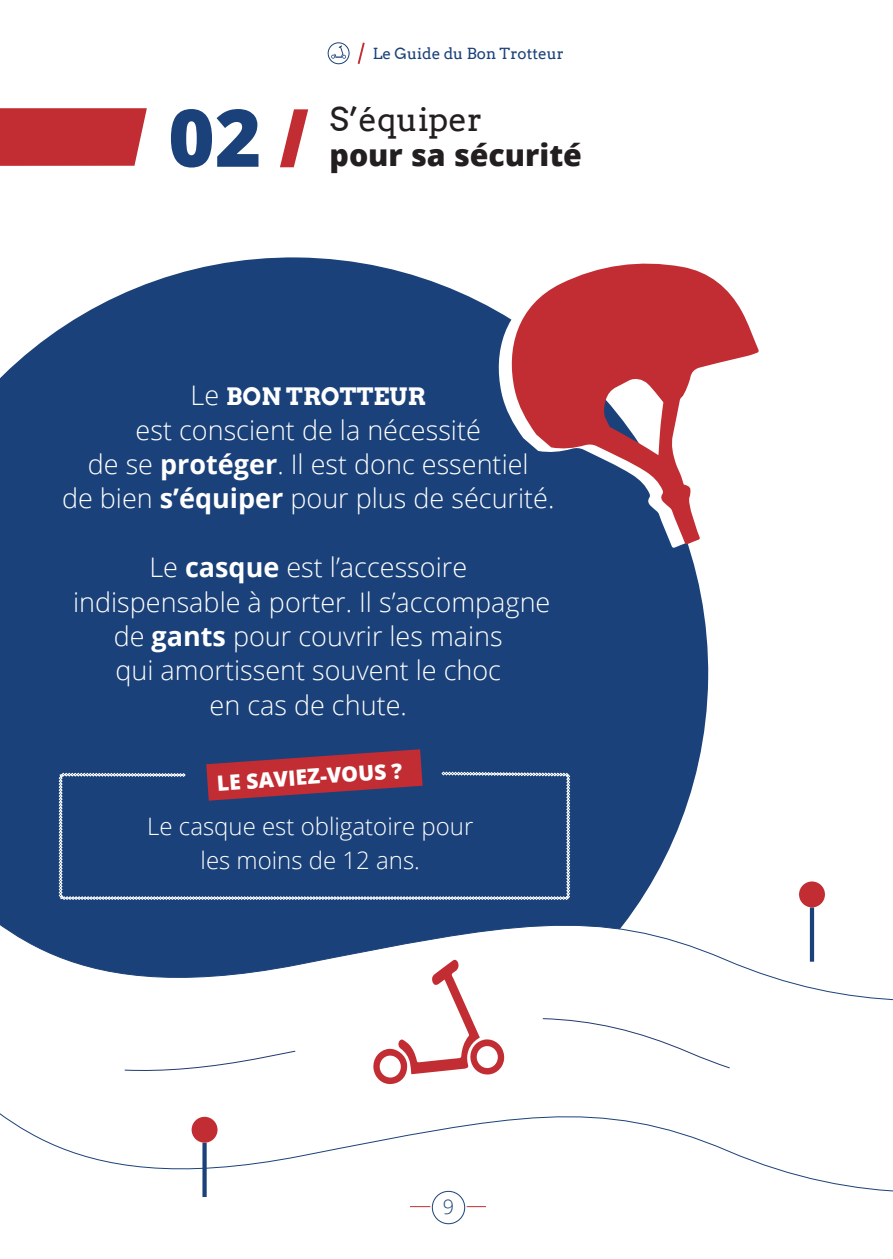
<style>
.page{position:relative;width:893px;height:1259px;background:#fff}
.page>*{position:absolute;margin:0;border:0;box-sizing:border-box;transform-origin:0 0}
.t1{font:800 79.8px "Open Sans";color:#1a4179}
.t2{font:32.7px "Arvo";color:#231f20}
.t3{font:800 30.3px "Open Sans";color:#231f20}
.texte_courant{font:300 27px/34.5px "Open Sans";color:#fff;text-align:center}
.t4{font:300 24px "Open Sans";color:#fff}
.texte_courant-2{font:700 24px "Arvo";color:#fff}
.texte_courant-3{font:800 21px "Open Sans";color:#fff}
.t5{font:300 19.8px "Open Sans";color:#1a4179}
.t6{font:15.3px "Arvo";color:#1a4179}
.s1{font-family:"Open Sans";font-weight:300;font-size:27px}
.s2{font-weight:700}
</style>
<div class="page">
<svg style="left:357px;top:42px;width:8px;height:22px"></svg>
<svg style="left:331px;top:45px;width:15px;height:14px"></svg>
<div style="left:328px;top:43px;width:21px;height:21px;border:1px solid #1a4179;border-radius:50%"></div>
<div style="left:0;top:257px;width:709px;height:617px;background:#1a4179"></div>
<svg style="left:280px;top:109px;width:29px;height:59px"></svg>
<svg style="left:0;top:108px;width:147px;height:58px"></svg>
<svg style="left:493px;top:263px;width:216px;height:285px;fill:#1a4179"></svg>
<svg style="left:506px;top:259px;width:253px;height:285px"></svg>
<svg style="left:0;top:874px;width:893px;height:351px"></svg>
<hr style="left:810px;top:907px;width:4px;height:54px;background:#1a4179">
<div style="left:799px;top:881px;width:26px;height:26px;background:#c22d33;border-radius:50%"></div>
<div style="left:202px;top:1142px;width:5px;height:55px;background:#1a4179"></div>
<div style="left:192px;top:1116px;width:26px;height:26px;background:#c22d33;border-radius:50%"></div>
<svg style="left:231px;top:959px;width:274px;height:8px"></svg>
<svg style="left:0;top:967px;width:893px;height:119px"></svg>
<svg style="left:59px;top:749px;width:511px;height:150px"></svg>
<p class="t1" style="left:168px;top:77px;width:95px">02</p>
<p class="t6" style="left:373px;top:44px;width:193px">Le Guide du Bon Trotteur</p>
<p class="t2" style="left:329px;top:99px;width:155px">S’équiper</p>
<p class="t3" style="left:329px;top:132px;width:254px">pour sa sécurité</p>
<p class="texte_courant-2" style="left:191px;top:381px;width:237px"><span class="s1">Le</span> BON TROTTEUR</p>
<p class="texte_courant" style="left:62px;top:412px;width:494px">est conscient de la nécessité<br>de se <span class="s2">protéger</span>. Il est donc essentiel<br>de bien <span class="s2">s’équiper</span> pour plus de sécurité.</p>
<p class="texte_courant" style="left:73px;top:549px;width:479px">Le <span class="s2">casque</span> est l’accessoire indispensable à porter. Il s’accompagne de <span class="s2">gants</span> pour couvrir les mains<br>qui amortissent souvent le choc<br>en cas de chute.</p>
<p class="texte_courant-3" style="left:216px;top:767px;width:187px;rotate:-4deg">LE SAVIEZ-VOUS ?</p>
<p class="t4" style="left:147px;top:809px;width:328px">Le casque est obligatoire pour</p>
<p class="t4" style="left:201px;top:844px;width:221px">les moins de 12 ans.</p>
<p class="t5" style="left:443px;top:1193px;width:13px">9</p>
</div>
